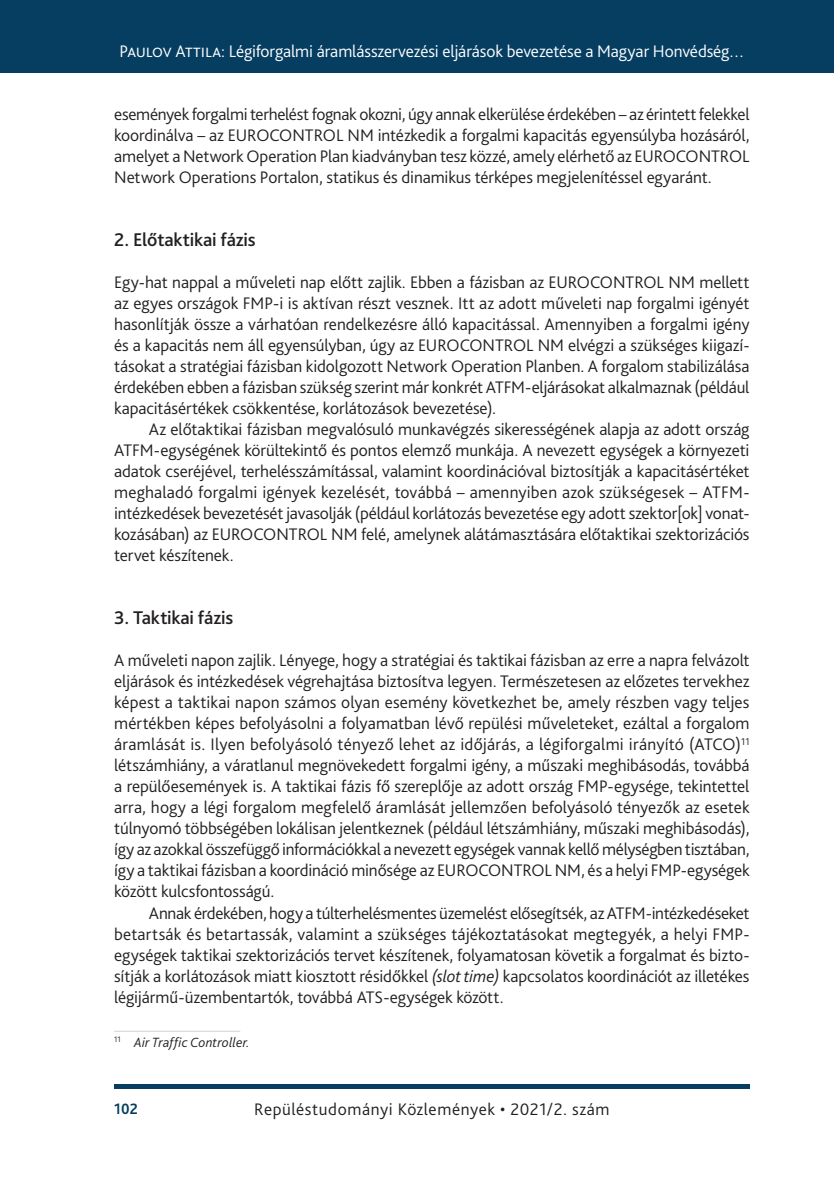
<style>
.page{position:relative;width:834px;height:1181px;background:#fff}
.page>*{position:absolute;margin:0;border:0;box-sizing:border-box;transform-origin:0 0}
.t1{font:500 19.25px "Bliss Pro";letter-spacing:-.01em;color:#231f20}
.t2{font:300 17.5px/21px "Bliss Pro";letter-spacing:-.01em;color:#231f20;text-align:justify}
.t3{font:300 17.5px "Bliss Pro";letter-spacing:-.005em;color:#fff}
.t4{font:300 17.5px "Bliss Pro";letter-spacing:.035em;color:#231f20}
.t5{font:700 15.75px "Bliss Pro";color:#063e62;scale:.95 1}
.t6{font:italic 300 14px "Bliss Pro";letter-spacing:.015em;color:#231f20}
.s1{font-style:italic}
</style>
<div class="page">
<div style="left:0;top:0;width:833px;height:73px;background:#063e62"></div>
<div style="left:114px;top:1084px;width:635px;height:5px;background:#063e62"></div>
<hr style="left:114px;top:1031px;width:126px;height:1px;background:#d1d2d4">
<p class="t3" style="left:119px;top:41px;width:626px">Paulov Attila: Légiforgalmi áramlásszervezési eljárások bevezetése a Magyar Honvédség…</p>
<p class="t2" style="left:114px;top:103px;width:636px">események forgalmi terhelést fognak okozni, úgy annak elkerülése érdekében – az érintett felekkel koordinálva – az EUROCONTROL NM intézkedik a forgalmi kapacitás egyensúlyba hozásáról, amelyet a Network Operation Plan kiadványban tesz közzé, amely elérhető az EUROCONTROL Network Operations Portalon, statikus és dinamikus térképes megjelenítéssel egyaránt.</p>
<p class="t1" style="left:114px;top:228px;width:143px">2. Előtaktikai fázis</p>
<p class="t2" style="left:114px;top:271px;width:637px">Egy-hat nappal a műveleti nap előtt zajlik. Ebben a fázisban az EUROCONTROL NM mellett az egyes országok FMP-i is aktívan részt vesznek. Itt az adott műveleti nap forgalmi igényét hasonlítják össze a várhatóan rendelkezésre álló kapacitással. Amennyiben a forgalmi igény és a kapacitás nem áll egyensúlyban, úgy az EUROCONTROL NM elvégzi a szükséges kiigazí&shy;tásokat a stratégiai fázisban kidolgozott Network Operation Planben. A forgalom stabilizálása érdekében ebben a fázisban szükség szerint már konkrét ATFM-eljárásokat alkalmaznak (például kapacitásértékek csökkentése, korlátozások bevezetése).</p>
<p class="t2" style="left:114px;top:418px;width:637px;text-indent:35px">Az előtaktikai fázisban megvalósuló munkavégzés sikerességének alapja az adott ország ATFM-egységének körültekintő és pontos elemző munkája. A nevezett egységek a környezeti adatok cseréjével, terhelésszámítással, valamint koordinációval biztosítják a kapacitásértéket meghaladó forgalmi igények kezelését, továbbá – amennyiben azok szükségesek – ATFM&shy;intézkedések bevezetését javasolják (például korlátozás bevezetése egy adott szektor[ok] vonat&shy;kozásában) az EUROCONTROL NM felé, amelynek alátámasztására előtaktikai szektorizációs tervet készítenek.</p>
<p class="t1" style="left:114px;top:606px;width:120px">3. Taktikai fázis</p>
<p class="t2" style="left:114px;top:649px;width:637px">A műveleti napon zajlik. Lényege, hogy a stratégiai és taktikai fázisban az erre a napra felvázolt eljárások és intézkedések végrehajtása biztosítva legyen. Természetesen az előzetes tervekhez képest a taktikai napon számos olyan esemény következhet be, amely részben vagy teljes mértékben képes befolyásolni a folyamatban lévő repülési műveleteket, ezáltal a forgalom áramlását is. Ilyen befolyásoló tényező lehet az időjárás, a légiforgalmi irányító (ATCO)<sup>11 </sup>létszámhiány, a váratlanul megnövekedett forgalmi igény, a műszaki meghibásodás, továbbá a repülőesemények is. A taktikai fázis fő szereplője az adott ország FMP-egysége, tekintettel arra, hogy a légi forgalom megfelelő áramlását jellemzően befolyásoló tényezők az esetek túlnyomó többségében lokálisan jelentkeznek (például létszámhiány, műszaki meghibásodás), így az azokkal összefüggő információkkal a nevezett egységek vannak kellő mélységben tisztában, így a taktikai fázisban a koordináció minősége az EUROCONTROL NM, és a helyi FMP-egységek között kulcsfontosságú.</p>
<p class="t2" style="left:114px;top:901px;width:636px;text-indent:35px">Annak érdekében, hogy a túlterhelésmentes üzemelést elősegítsék, azATFM-intézkedéseket betartsák és betartassák, valamint a szükséges tájékoztatásokat megtegyék, a helyi FMP&shy;egységek taktikai szektorizációs tervet készítenek, folyamatosan követik a forgalmat és bizto&shy;sítják a korlátozások miatt kiosztott résidőkkel <span class="s1">(slot time)</span> kapcsolatos koordinációt az illetékes légijármű-üzembentartók, továbbá ATS-egységek között.</p>
<p class="t6" style="left:114px;top:1033px;width:137px"><sup>11</sup> Air Traffic Controller.</p>
<p class="t5" style="left:114px;top:1099px;width:26px">102</p>
<p class="t4" style="left:254px;top:1098px;width:357px">Repüléstudományi Közlemények • 2021/2. szám</p>
</div>
